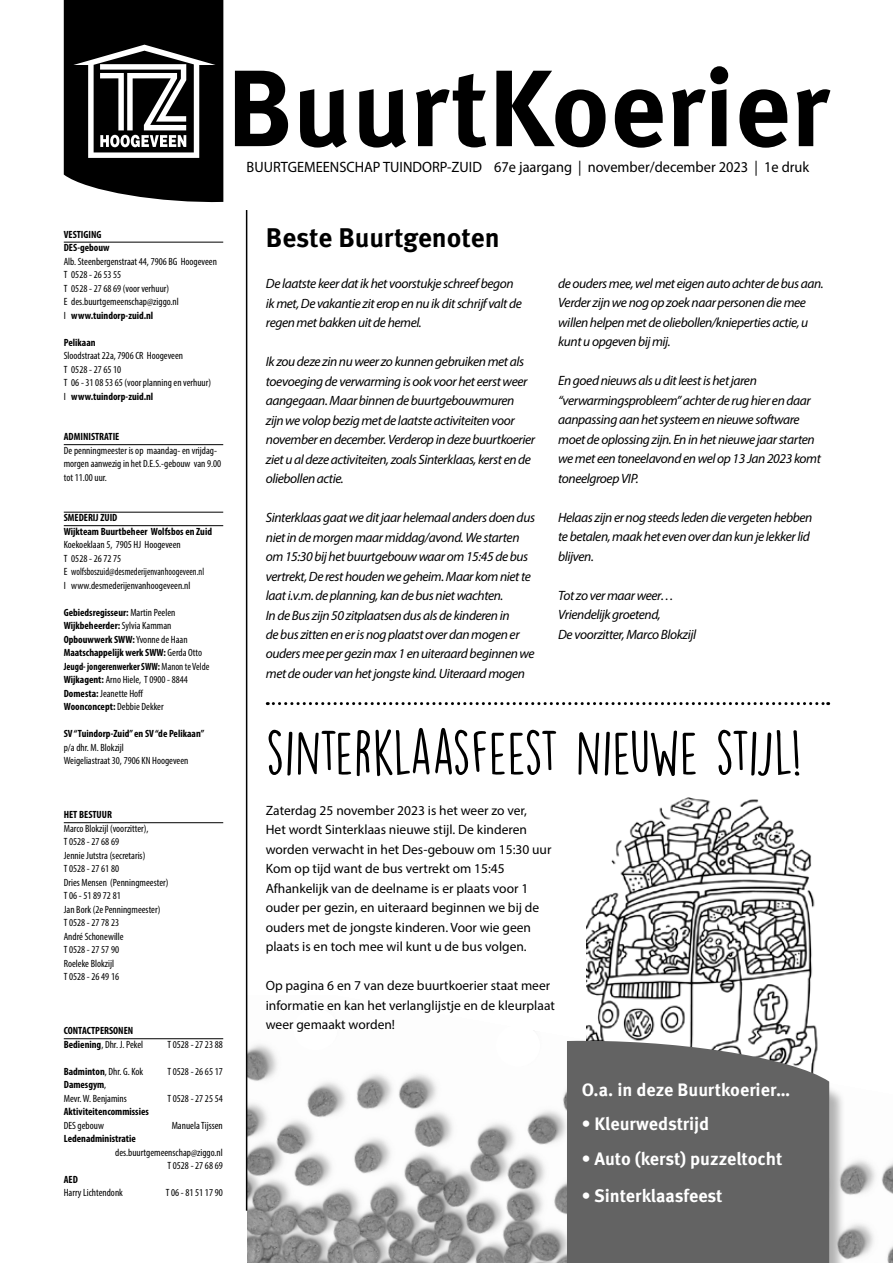
<style>
.page{position:relative;width:893px;height:1263px;background:#fff}
.page>*{position:absolute;margin:0;border:0;box-sizing:border-box;transform-origin:0 0}
.t1{font:700 108.6px "Meta Pro";color:#000}
.t2{font:55.95px "DK Lemon Yellow Sun";letter-spacing:-.015em;color:#000}
.t3{font:700 27px "Meta Pro";letter-spacing:-.005em;color:#000}
.t4{font:700 18px "Meta Pro";color:#fff}
.t5{font:15px "Myriad Pro";color:#000;scale:.96 1}
.t6{font:italic 13.5px/19.5px "Myriad Pro";letter-spacing:-.03em;color:#000}
.t7{font:13.5px/19.5px "Myriad Pro";color:#000}
.t8{font:condensed 10.5px/13.5px "Myriad Pro";color:#000}
.t9{font:700 condensed 10.5px/13.5px "Myriad Pro";color:#000}
.s1{font-weight:700}
.s2{font-weight:400}
</style>
<div class="page">
<img style="left:586px;top:797px;width:229px;height:199px">
<img style="left:247px;top:996px;width:646px;height:267px">
<svg style="left:64px;top:0;width:159px;height:203px"></svg>
<hr style="left:64px;top:242px;width:159px;height:1px;background:#000">
<hr style="left:64px;top:444px;width:159px;height:1px;background:#000">
<hr style="left:64px;top:512px;width:159px;height:1px;background:#000">
<hr style="left:64px;top:525px;width:159px;height:1px;background:#000">
<hr style="left:64px;top:822px;width:159px;height:1px;background:#000">
<hr style="left:64px;top:1038px;width:159px;height:1px;background:#000">
<hr style="left:246px;top:210px;width:1px;height:1001px;background:#000">
<div style="left:567px;top:1049px;width:279px;height:214px;background:#000;opacity:.3"></div>
<div style="left:567px;top:1039px;width:262px;height:224px;background:#636363"></div>
<svg style="left:267px;top:702px;width:562px;height:3px"></svg>
<div style="left:293px;top:1008px;width:45px;height:42px;background:#fff;border-radius:50%"></div>
<div style="left:496px;top:1025px;width:44px;height:42px;background:#fff;border-radius:50%"></div>
<h1 class="t1" style="left:227px;top:24px;width:604px">BuurtKoerier</h1>
<p class="t5" style="left:247px;top:158px;width:587px">BUURTGEMEENSCHAP TUINDORP-ZUID 67e jaargang | november/december 2023 | 1e druk</p>
<p class="t9" style="left:64px;top:227px;width:47px">VESTIGING<br>DES-gebouw</p>
<p class="t8" style="left:64px;top:254px;width:155px">Alb. Steenbergenstraat 44, 7906 BG Hoogeveen<br>T 0528 - 26 53 55<br>T 0528 - 27 68 69 (voor verhuur)<br>E des.buurtgemeenschap@ziggo.nl<br>I <span class="s1">www.tuindorp-zuid.nl</span></p>
<p class="t9" style="left:64px;top:335px;width:33px">Pelikaan</p>
<p class="t8" style="left:64px;top:349px;width:149px">Sloodstraat 22a, 7906 CR Hoogeveen<br>T 0528 - 27 65 10<br>T 06 - 31 08 53 65 (voor planning en verhuur)<br>I <span class="s1">www.tuindorp-zuid.nl</span></p>
<p class="t9" style="left:64px;top:430px;width:57px">ADMINISTRATIE</p>
<p class="t8" style="left:64px;top:443px;width:159px">De penningmeester is op maandag- en vrijdag&shy;morgen aanwezig in het D.E.S.-gebouw van 9.00 tot 11.00 uur.</p>
<p class="t9" style="left:64px;top:511px;width:150px">SMEDERIJ ZUID<br>Wijkteam Buurtbeheer Wolfsbos en Zuid</p>
<p class="t8" style="left:64px;top:538px;width:142px">Koekoeklaan 5, 7905 HJ Hoogeveen<br>T 0528 - 26 72 75<br>E wolfsboszuid@desmederijenvanhoogeveen.nl I www.desmederijenvanhoogeveen.nl</p>
<p class="t9" style="left:64px;top:605px;width:147px">Gebiedsregisseur: <span class="s2">Martin Peelen<br></span>Wijkbeheerder: <span class="s2">Sylvia Kamman<br></span>Opbouwwerk SWW: <span class="s2">Yvonne de Haan<br></span>Maatschappelijk werk SWW: <span class="s2">Gerda Otto<br></span>Jeugd- jongerenwerker SWW: <span class="s2">Manon te Velde<br></span>Wijkagent: <span class="s2">Arno Hiele, T 0900 - 8844<br></span>Domesta: <span class="s2">Jeanette Hoff<br></span>Woonconcept: <span class="s2">Debbie Dekker</span></p>
<p class="t9" style="left:64px;top:727px;width:142px">SV “Tuindorp-Zuid” en SV “de Pelikaan”</p>
<p class="t8" style="left:64px;top:740px;width:126px">p/a dhr. M. Blokzijl<br>Weigeliastraat 30, 7906 KN Hoogeveen</p>
<p class="t9" style="left:64px;top:808px;width:50px">HET BESTUUR</p>
<p class="t8" style="left:64px;top:821px;width:106px">Marco Blokzijl (voorzitter),<br>T 0528 - 27 68 69<br>Jennie Jutstra (secretaris)<br>T 0528 - 27 61 80<br>Dries Mensen (Penningmeester)<br>T 06 - 51 89 72 81<br>Jan Bork (2e Penningmeester)<br>T 0528 - 27 78 23<br>André Schonewille<br>T 0528 - 27 57 90<br>Roeleke Blokzijl<br>T 0528 - 26 49 16</p>
<p class="t9" style="left:64px;top:1024px;width:81px">CONTACTPERSONEN<br>Bediening<span class="s2">, Dhr. J. Pekel</span></p>
<p class="t8" style="left:167px;top:1037px;width:57px">T 0528 - 27 23 88</p>
<p class="t8" style="left:64px;top:1064px;width:81px"><span class="s1">Badminton</span>, Dhr. G. Kok</p>
<p class="t8" style="left:167px;top:1064px;width:57px">T 0528 - 26 65 17</p>
<p class="t8" style="left:64px;top:1078px;width:65px"><span class="s1">Damesgym</span>,<br>Mevr. W. Benjamins</p>
<p class="t8" style="left:167px;top:1091px;width:57px">T 0528 - 27 25 54</p>
<p class="t9" style="left:64px;top:1105px;width:87px">Aktiviteitencommissies</p>
<p class="t8" style="left:64px;top:1118px;width:42px">DES gebouw</p>
<p class="t8" style="left:172px;top:1118px;width:53px">Manuela Tijssen</p>
<p class="t9" style="left:64px;top:1132px;width:74px">Ledenadministratie</p>
<p class="t8" style="left:115px;top:1145px;width:109px;text-align:right">des.buurtgemeenschap@ziggo.nl<br>T 0528 - 27 68 69</p>
<p class="t9" style="left:64px;top:1172px;width:16px">AED</p>
<p class="t8" style="left:64px;top:1186px;width:61px">Harry Lichtendonk</p>
<p class="t8" style="left:166px;top:1186px;width:58px">T 06 - 81 51 17 90</p>
<h3 class="t3" style="left:266px;top:216px;width:235px">Beste Buurtgenoten</h3>
<p class="t6" style="left:266px;top:274px;width:258px">De laatste keer dat ik het voorstukje schreef begon ik met, De vakantie zit erop en nu ik dit schrijf valt de regen met bakken uit de hemel.</p>
<p class="t6" style="left:266px;top:351px;width:271px">Ik zou deze zin nu weer zo kunnen gebruiken met als toevoeging de verwarming is ook voor het eerst weer aangegaan. Maar binnen de buurtgebouwmuren zijn we volop bezig met de laatste activiteiten voor november en december. Verderop in deze buurtkoerier ziet u al deze activiteiten, zoals Sinterklaas, kerst en de oliebollen actie.</p>
<p class="t6" style="left:266px;top:507px;width:271px">Sinterklaas gaat we dit jaar helemaal anders doen dus niet in de morgen maar middag/avond. We starten om 15:30 bij het buurtgebouw waar om 15:45 de bus vertrekt, De rest houden we geheim. Maar kom niet te laat i.v.m. de planning, kan de bus niet wachten.<br>In de Bus zijn 50 zitplaatsen dus als de kinderen in<br>de bus zitten en er is nog plaatst over dan mogen er ouders mee per gezin max 1 en uiteraard beginnen we met de ouder van het jongste kind. Uiteraard mogen</p>
<p class="t6" style="left:558px;top:273px;width:267px">de ouders mee, wel met eigen auto achter de bus aan.<br>Verder zijn we nog op zoek naar personen die mee willen helpen met de oliebollen/knieperties actie, u kunt u opgeven bij mij.</p>
<p class="t6" style="left:558px;top:371px;width:264px">En goed nieuws als u dit leest is het jaren “verwarmingsprobleem” achter de rug hier en daar aanpassing aan het systeem en nieuwe software moet de oplossing zijn. En in het nieuwe jaar starten we met een toneelavond en wel op 13 Jan 2023 komt toneelgroep VIP.</p>
<p class="t6" style="left:558px;top:507px;width:256px">Helaas zijn er nog steeds leden die vergeten hebben te betalen, maak het even over dan kun je lekker lid blijven.</p>
<p class="t6" style="left:558px;top:585px;width:140px">Tot zo ver maar weer…<br>Vriendelijk groetend,<br>De voorzitter, Marco Blokzijl</p>
<h2 class="t2" style="left:266px;top:719px;width:538px">SINTERKLAASFEEST NIEUWE STIJL!</h2>
<p class="t7" style="left:266px;top:800px;width:287px">Zaterdag 25 november 2023 is het weer zo ver,<br>Het wordt Sinterklaas nieuwe stijl. De kinderen worden verwacht in het Des-gebouw om 15:30 uur Kom op tijd want de bus vertrekt om 15:45<br>Afhankelijk van de deelname is er plaats voor 1 ouder per gezin, en uiteraard beginnen we bij de ouders met de jongste kinderen. Voor wie geen plaats is en toch mee wil kunt u de bus volgen.</p>
<p class="t7" style="left:266px;top:975px;width:291px">Op pagina 6 en 7 van deze buurtkoerier staat meer informatie en kan het verlanglijstje en de kleurplaat weer gemaakt worden!</p>
<h3 class="t4" style="left:582px;top:1076px;width:210px">O.a. in deze Buurtkoerier…</h3>
<h3 class="t4" style="left:582px;top:1110px;width:129px">• Kleurwedstrijd</h3>
<h3 class="t4" style="left:582px;top:1144px;width:202px">• Auto (kerst) puzzeltocht</h3>
<h3 class="t4" style="left:582px;top:1182px;width:142px">• Sinterklaasfeest</h3>
</div>
